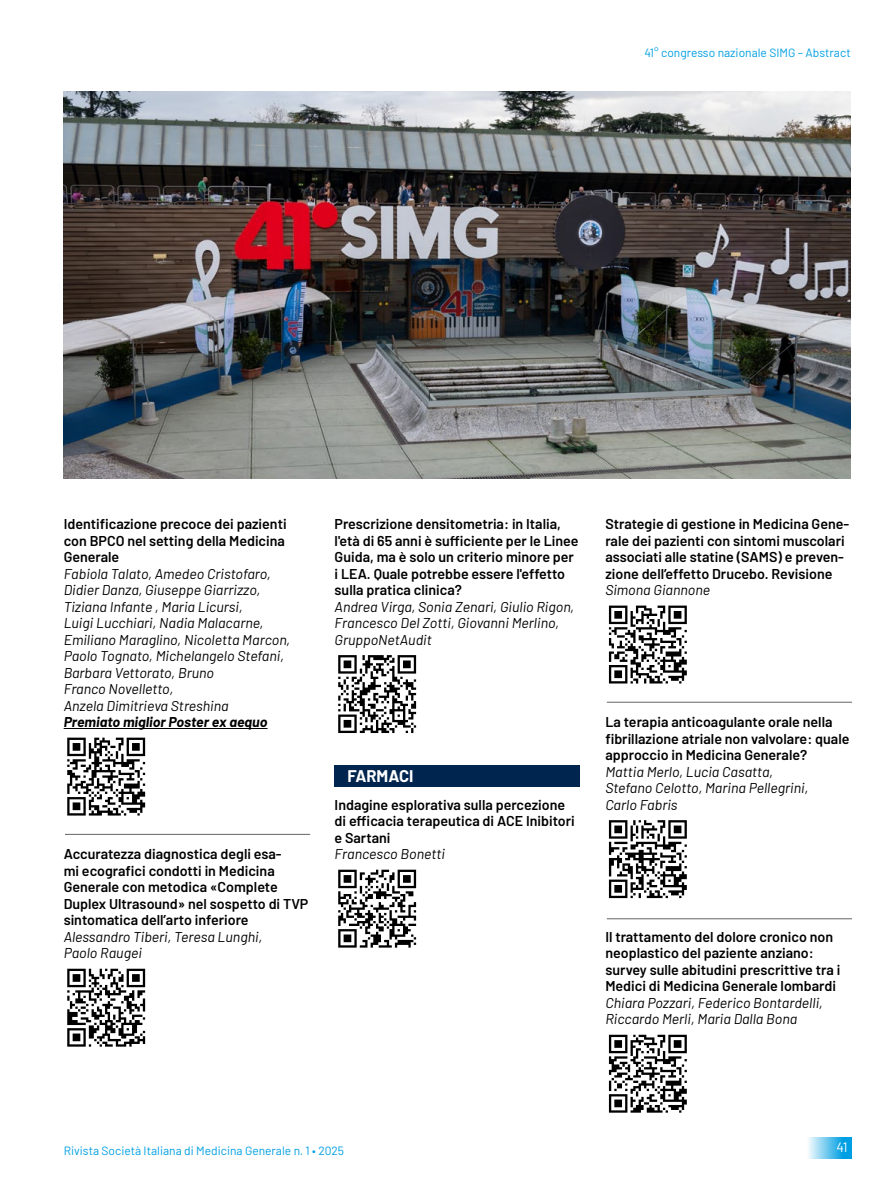
<style>
.page{position:relative;width:893px;height:1191px;background:#fff}
.page>*{position:absolute;margin:0;border:0;box-sizing:border-box;transform-origin:0 0}
.t1{font:700 16.5px "Barlow";color:#fff}
.t2{font:600 14.25px/16.5px "Barlow";color:#000}
.t3{font:italic 14.25px/16.5px "Barlow";color:#000}
.t4{font:italic 700 14.25px "Barlow";color:#000}
.t5{font:13.5px "Barlow";color:#fff}
.t6{font:12px "Barlow";color:#009fe3}
</style>
<div class="page">
<div style="left:807px;top:1137px;width:45px;height:21px;background:linear-gradient(to right,#f2fafd,#008fde)"></div>
<hr style="left:64px;top:728px;width:204px;height:1px;background:#000">
<svg style="left:67px;top:737px;width:78px;height:78px"></svg>
<svg style="left:67px;top:968px;width:78px;height:78px"></svg>
<svg style="left:338px;top:655px;width:78px;height:78px"></svg>
<svg style="left:338px;top:869px;width:78px;height:78px"></svg>
<svg style="left:609px;top:605px;width:78px;height:78px"></svg>
<svg style="left:609px;top:820px;width:78px;height:78px"></svg>
<svg style="left:609px;top:1034px;width:78px;height:78px"></svg>
<img style="left:64px;top:91px;width:787px;height:387px">
<hr style="left:65px;top:834px;width:245px;height:1px;background:#646464">
<hr style="left:607px;top:702px;width:245px;height:1px;background:#646464">
<hr style="left:607px;top:918px;width:245px;height:1px;background:#646464">
<div style="left:335px;top:765px;width:245px;height:21px;background:#00264f"></div>
<p class="t6" style="left:644px;top:45px;width:208px">41° congresso nazionale SIMG – Abstract</p>
<p class="t2" style="left:64px;top:515px;width:224px;text-align:justify">Identificazione precoce dei pazienti con BPCO nel setting della Medicina Generale</p>
<p class="t3" style="left:64px;top:564px;width:228px">Fabiola Talato, Amedeo Cristofaro,<br>Didier Danza, Giuseppe Giarrizzo,<br>Tiziana Infante , Maria Licursi,<br>Luigi Lucchiari, Nadia Malacarne,<br>Emiliano Maraglino, Nicoletta Marcon,<br>Paolo Tognato, Michelangelo Stefani,<br>Barbara Vettorato, Bruno<br>Franco Novelletto,<br>Anzela Dimitrieva Streshina</p>
<p class="t4" style="left:64px;top:713px;width:205px">Premiato miglior Poster ex aequo</p>
<p class="t2" style="left:64px;top:845px;width:246px">Accuratezza diagnostica degli esa-<br>mi ecografici condotti in Medicina Generale con metodica «Complete Duplex Ultrasound» nel sospetto di TVP sintomatica dell’arto inferiore</p>
<p class="t3" style="left:64px;top:927px;width:200px">Alessandro Tiberi, Teresa Lunghi,<br>Paolo Raugei</p>
<p class="t2" style="left:335px;top:515px;width:246px">Prescrizione densitometria: in Italia, l'età di 65 anni è sufficiente per le Linee Guida, ma è solo un criterio minore per i LEA. Quale potrebbe essere l'effetto sulla pratica clinica?</p>
<p class="t3" style="left:335px;top:597px;width:241px">Andrea Virga, Sonia Zenari, Giulio Rigon,<br>Francesco Del Zotti, Giovanni Merlino,<br>GruppoNetAudit</p>
<p class="t1" style="left:347px;top:765px;width:68px">FARMACI</p>
<p class="t2" style="left:335px;top:795px;width:242px">Indagine esplorativa sulla percezione di efficacia terapeutica di ACE Inibitori e Sartani</p>
<p class="t3" style="left:335px;top:845px;width:112px">Francesco Bonetti</p>
<p class="t2" style="left:605px;top:515px;width:245px">Strategie di gestione in Medicina Gene&shy;rale dei pazienti con sintomi muscolari associati alle statine (SAMS) e preven&shy;zione dell’effetto Drucebo. Revisione</p>
<p class="t3" style="left:605px;top:581px;width:106px">Simona Giannone</p>
<p class="t2" style="left:605px;top:713px;width:246px">La terapia anticoagulante orale nella fibrillazione atriale non valvolare: quale approccio in Medicina Generale?</p>
<p class="t3" style="left:605px;top:762px;width:205px">Mattia Merlo, Lucia Casatta,<br>Stefano Celotto, Marina Pellegrini,<br>Carlo Fabris</p>
<p class="t2" style="left:605px;top:927px;width:236px">Il trattamento del dolore cronico non neoplastico del paziente anziano: survey sulle abitudini prescrittive tra i Medici di Medicina Generale lombardi</p>
<p class="t3" style="left:605px;top:993px;width:219px">Chiara Pozzari, Federico Bontardelli,<br>Riccardo Merli, Maria Dalla Bona</p>
<p class="t6" style="left:64px;top:1143px;width:282px">Rivista Società Italiana di Medicina Generale n. 1 • 2025</p>
<p class="t5" style="left:836px;top:1138px;width:12px">41</p>
</div>
